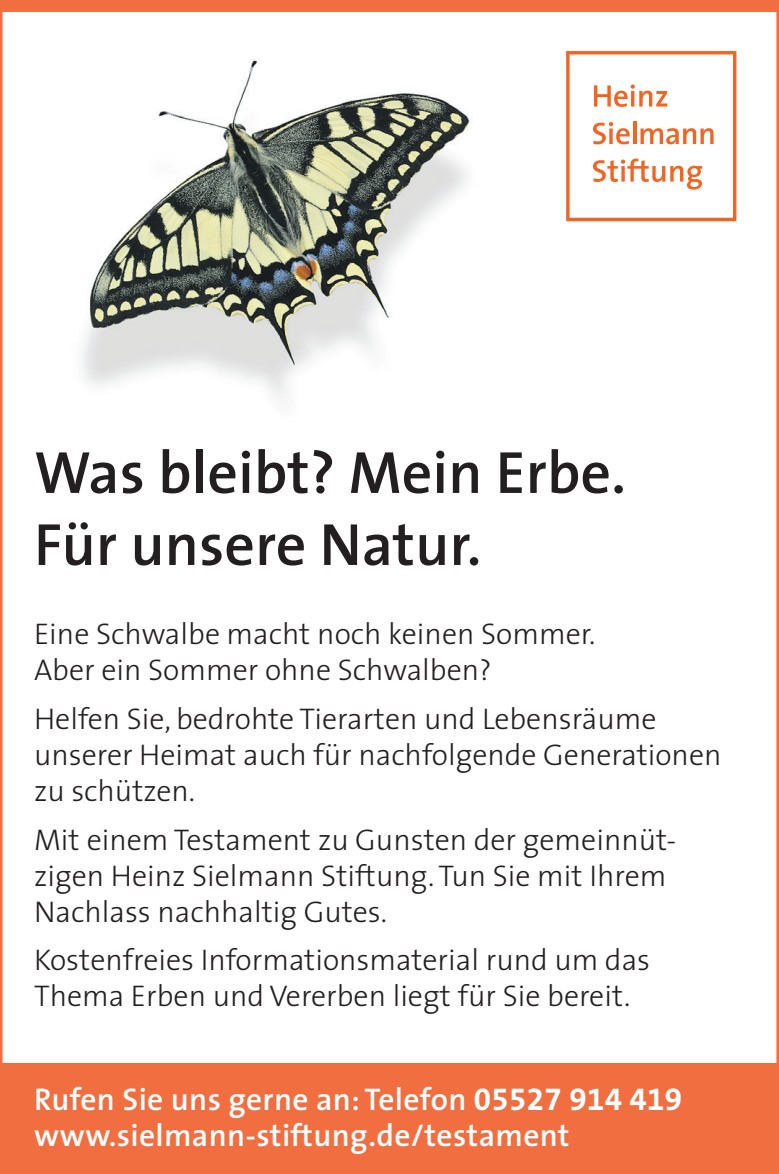
<style>
.page{position:relative;width:779px;height:1174px;background:#fff}
.page>*{position:absolute;margin:0;border:0;box-sizing:border-box;transform-origin:0 0}
.t1{font:600 60px/72px "The Sans";color:#231f20}
.t2{font:600 31.5px/36px "The Sans";letter-spacing:.01em;color:#fff}
.t3{font:300 30px/36px "The Sans";color:#231f20}
.s1{font-family:"The Sans Bold Expert";font-weight:400}
</style>
<div class="page">
<svg style="left:566px;top:51px;width:170px;height:170px"></svg>
<div style="left:0;top:0;width:778px;height:12px;background:#f16e40"></div>
<div style="left:0;top:1063px;width:778px;height:111px;background:#f16e40"></div>
<img style="left:82px;top:60px;width:388px;height:340px">
<h1 class="t1" style="left:34px;top:437px;width:593px">Was bleibt? Mein Erbe.<br>Für unsere Natur.</h1>
<p class="t3" style="left:34px;top:616px;width:562px">Eine Schwalbe macht noch keinen Sommer.<br>Aber ein Sommer ohne Schwalben?</p>
<p class="t3" style="left:34px;top:701px;width:688px">Helfen Sie, bedrohte Tierarten und Lebensräume unserer Heimat auch für nachfolgende Generationen zu schützen.</p>
<p class="t3" style="left:34px;top:821px;width:643px">Mit einem Testament zu Gunsten der gemeinnüt&shy;zigen Heinz Sielmann Stiftung. Tun Sie mit Ihrem<br>Nachlass nachhaltig Gutes.</p>
<p class="t3" style="left:34px;top:942px;width:617px">Kostenfreies Informationsmaterial rund um das<br>Thema Erben und Vererben liegt für Sie bereit.</p>
<p class="t2" style="left:34px;top:1081px;width:649px">Rufen Sie uns gerne an: Telefon <span class="s1">05527 914 419 </span>www.sielmann-stiftung.de/testament</p>
</div>
